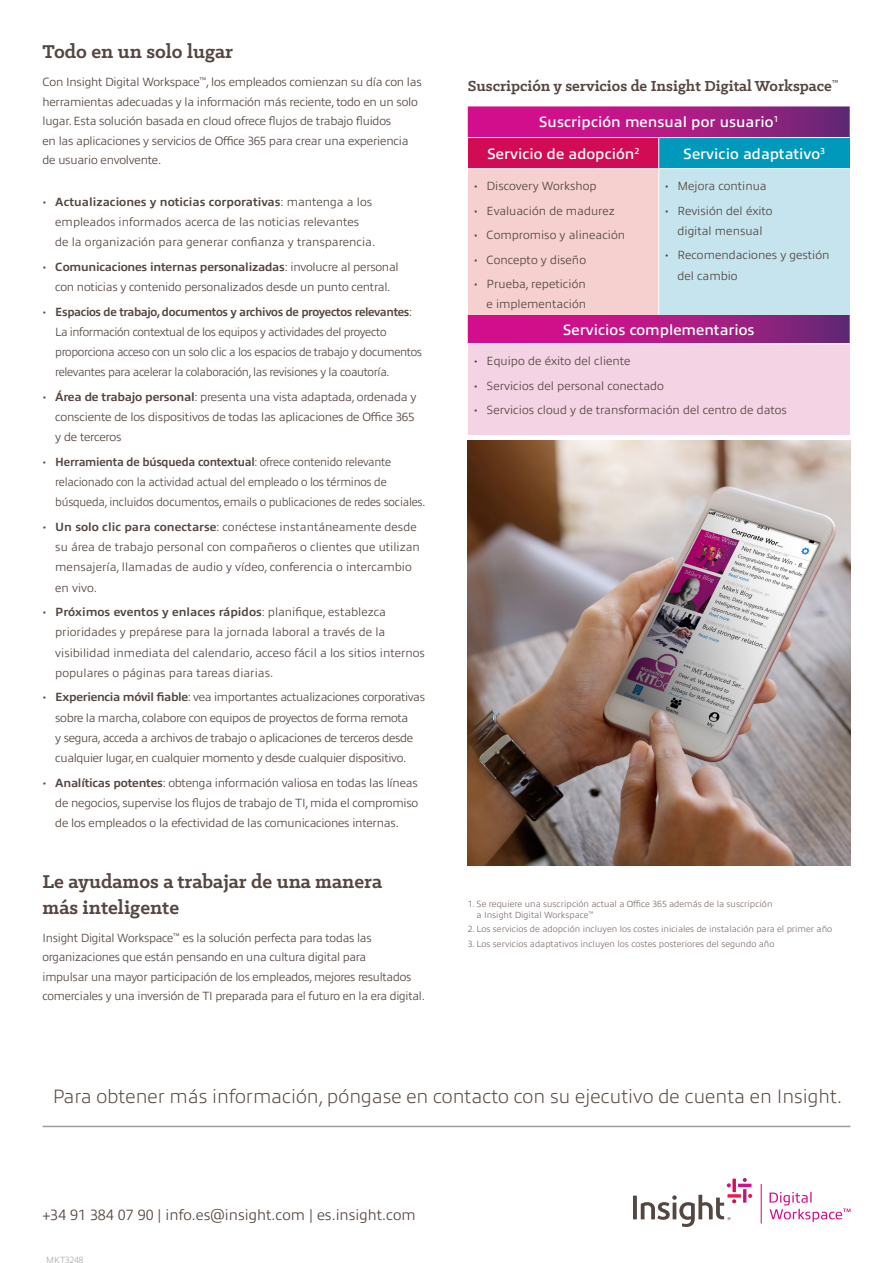
<style>
.page{position:relative;width:893px;height:1263px;background:#fff}
.page>*{position:absolute;margin:0;border:0;box-sizing:border-box;transform-origin:0 0}
.sub_header{font:700 21px/25.2px "Klinic Slab";color:#544640}
.INFO_sign_off{font:200 19.5px "Allumi Pro";color:#544640}
.sub_header-2{font:700 16.5px "Klinic Slab";color:#544640}
.t1{font:600 15px "Allumi Pro";color:#fff}
.t2{font:300 15px "Allumi Pro";color:#544640}
.body_copy{font:300 12px/20.2px "Allumi Pro";letter-spacing:-.02em;color:#544640}
.body_copy-2{font:300 12px/20.2px "Allumi Pro";color:#544640}
.body_copy-3{font:300 12px/20.2px "Allumi Pro";letter-spacing:-.02em;color:#544640;scale:.96 1}
.body_copy-4{font:300 12px/20.2px "Allumi Pro";letter-spacing:-.02em;color:#544640;scale:.95 1}
.small_print{font:300 9px/10.5px "Allumi Pro";color:#7e726d}
.t3{font:200 9px "Allumi Pro";color:#a39d99}
.s1{font-family:"Klinic Slab"}
.s2{font-weight:700}
</style>
<div class="page">
<hr style="left:43px;top:1126px;width:807px;height:1px;background:#a39d99">
<svg style="left:468px;top:106px;width:382px;height:237px;background:#af1e86"></svg>
<div style="left:468px;top:138px;width:191px;height:31px;background:#d20c54"></div>
<div style="left:659px;top:138px;width:191px;height:31px;background:#09b"></div>
<div style="left:468px;top:169px;width:191px;height:145px;background:#f5d0cf"></div>
<div style="left:659px;top:169px;width:191px;height:145px;background:#c5e4ee"></div>
<div style="left:468px;top:344px;width:382px;height:91px;background:#f4d3e4"></div>
<hr style="left:468px;top:137px;width:191px;height:1px;background:#fff">
<hr style="left:659px;top:137px;width:191px;height:1px;background:#fff">
<hr style="left:658px;top:138px;width:1px;height:30px;background:#fff">
<hr style="left:468px;top:168px;width:191px;height:1px;background:#fff">
<hr style="left:659px;top:168px;width:191px;height:1px;background:#fff">
<hr style="left:658px;top:169px;width:1px;height:145px;background:#fff">
<img style="left:468px;top:441px;width:382px;height:424px">
<svg style="left:633px;top:1178px;width:119px;height:49px"></svg>
<svg style="left:769px;top:1192px;width:81px;height:30px"></svg>
<hr style="left:761px;top:1184px;width:1px;height:39px;background:#d20e8c">
<p class="sub_header" style="left:43px;top:39px;width:192px">Todo en un solo lugar</p>
<p class="body_copy" style="left:43px;top:71px;width:381px;line-height:19.5px">Con Insight Digital Workspace<sup>™</sup>, los empleados comienzan su día con las herramientas adecuadas y la información más reciente, todo en un solo lugar. Esta solución basada en cloud ofrece flujos de trabajo fluidos<br>en las aplicaciones y servicios de Office 365 para crear una experiencia de usuario envolvente.</p>
<p class="body_copy-2" style="left:55px;top:191px;width:321px;text-indent:-13px"><span class="s1">•</span> <span class="s2">Actualizaciones y noticias corporativas</span>: mantenga a los empleados informados acerca de las noticias relevantes de la organización para generar confianza y transparencia.</p>
<p class="body_copy" style="left:43px;top:256px;width:358px;text-align:center"><span class="s1">•</span> <span class="s2">Comunicaciones internas personalizadas</span>: involucre al personal con noticias y contenido personalizados desde un punto central.</p>
<p class="body_copy-3" style="left:55px;top:300px;width:383px;text-indent:-13px"><span class="s1">•</span> <span class="s2">Espacios de trabajo, documentos y archivos de proyectos relevantes</span>:<br>La información contextual de los equipos y actividades del proyecto proporciona acceso con un solo clic a los espacios de trabajo y documentos relevantes para acelerar la colaboración, las revisiones y la coautoría.</p>
<p class="body_copy" style="left:55px;top:386px;width:363px;text-indent:-13px"><span class="s1">•</span> <span class="s2">Área de trabajo personal</span>: presenta una vista adaptada, ordenada y consciente de los dispositivos de todas las aplicaciones de Office 365 y de terceros</p>
<p class="body_copy-4" style="left:55px;top:451px;width:391px;text-indent:-13px"><span class="s1">•</span> <span class="s2">Herramienta de búsqueda contextual</span>: ofrece contenido relevante relacionado con la actividad actual del empleado o los términos de búsqueda, incluidos documentos, emails o publicaciones de redes sociales.</p>
<p class="body_copy-2" style="left:55px;top:516px;width:366px;text-indent:-13px"><span class="s1">•</span> <span class="s2">Un solo clic para conectarse</span>: conéctese instantáneamente desde su área de trabajo personal con compañeros o clientes que utilizan mensajería, llamadas de audio y vídeo, conferencia o intercambio en vivo.</p>
<p class="body_copy-2" style="left:55px;top:601px;width:371px;text-indent:-13px"><span class="s1">•</span> <span class="s2">Próximos eventos y enlaces rápidos</span>: planifique, establezca prioridades y prepárese para la jornada laboral a través de la visibilidad inmediata del calendario, acceso fácil a los sitios internos populares o páginas para tareas diarias.</p>
<p class="body_copy" style="left:43px;top:686px;width:384px;text-align:center"><span class="s1">•</span> <span class="s2">Experiencia móvil fiable</span>: vea importantes actualizaciones corporativas sobre la marcha, colabore con equipos de proyectos de forma remota<br>y segura, acceda a archivos de trabajo o aplicaciones de terceros desde cualquier lugar, en cualquier momento y desde cualquier dispositivo.</p>
<p class="body_copy" style="left:55px;top:771px;width:365px;text-align:justify;text-indent:-13px"><span class="s1">•</span> <span class="s2">Analíticas potentes</span>: obtenga información valiosa en todas las líneas de negocios, supervise los flujos de trabajo de TI, mida el compromiso de los empleados o la efectividad de las comunicaciones internas.</p>
<p class="sub_header" style="left:43px;top:869px;width:341px">Le ayudamos a trabajar de una manera más inteligente</p>
<p class="body_copy" style="left:43px;top:927px;width:384px;line-height:19.5px">Insight Digital Workspace<sup>™</sup> es la solución perfecta para todas las organizaciones que están pensando en una cultura digital para<br>impulsar una mayor participación de los empleados, mejores resultados comerciales y una inversión de TI preparada para el futuro en la era digital.</p>
<p class="sub_header-2" style="left:468px;top:76px;width:372px">Suscripción y servicios de Insight Digital Workspace<sup>™</sup></p>
<p class="t1" style="left:539px;top:111px;width:241px">Suscripción mensual por usuario<sup>1</sup></p>
<p class="t1" style="left:487px;top:142px;width:154px">Servicio de adopción<sup>2</sup></p>
<p class="t1" style="left:683px;top:142px;width:144px">Servicio adaptativo<sup>3</sup></p>
<p class="body_copy-2" style="left:474px;top:175px;width:124px"><span class="s1">•</span> Discovery Workshop</p>
<p class="body_copy-2" style="left:474px;top:199px;width:142px"><span class="s1">•</span> Evaluación de madurez</p>
<p class="body_copy-2" style="left:474px;top:224px;width:153px"><span class="s1">•</span> Compromiso y alineación</p>
<p class="body_copy-2" style="left:474px;top:248px;width:114px"><span class="s1">•</span> Concepto y diseño</p>
<p class="body_copy-2" style="left:474px;top:273px;width:114px;text-align:right"><span class="s1">•</span> Prueba, repetición e implementación</p>
<p class="body_copy-2" style="left:665px;top:175px;width:104px"><span class="s1">•</span> Mejora continua</p>
<p class="body_copy-2" style="left:665px;top:199px;width:109px;text-align:center"><span class="s1">•</span> Revisión del éxito digital mensual</p>
<p class="body_copy-2" style="left:677px;top:244px;width:153px;text-indent:-13px"><span class="s1">•</span> Recomendaciones y gestión del cambio</p>
<p class="t1" style="left:563px;top:318px;width:193px">Servicios complementarios</p>
<p class="body_copy-2" style="left:474px;top:350px;width:158px"><span class="s1">•</span> Equipo de éxito del cliente</p>
<p class="body_copy-2" style="left:474px;top:375px;width:192px"><span class="s1">•</span> Servicios del personal conectado</p>
<p class="body_copy-2" style="left:474px;top:399px;width:315px"><span class="s1">•</span> Servicios cloud y de transformación del centro de datos</p>
<p class="small_print" style="left:477px;top:898px;width:297px;text-indent:-9px">1. Se requiere una suscripción actual a Office 365 además de la suscripción a Insight Digital Workspace<sup>™</sup></p>
<p class="small_print" style="left:468px;top:923px;width:366px">2. Los servicios de adopción incluyen los costes iniciales de instalación para el primer año</p>
<p class="small_print" style="left:468px;top:938px;width:308px">3. Los servicios adaptativos incluyen los costes posteriores del segundo año</p>
<p class="INFO_sign_off" style="left:53px;top:1082px;width:791px">Para obtener más información, póngase en contacto con su ejecutivo de cuenta en Insight.</p>
<p class="t2" style="left:42px;top:1204px;width:375px">+34 91 384 07 90 | info.es@insight.com | es.insight.com</p>
<p class="t3" style="left:46px;top:1253px;width:38px">MKT3248</p>
</div>
